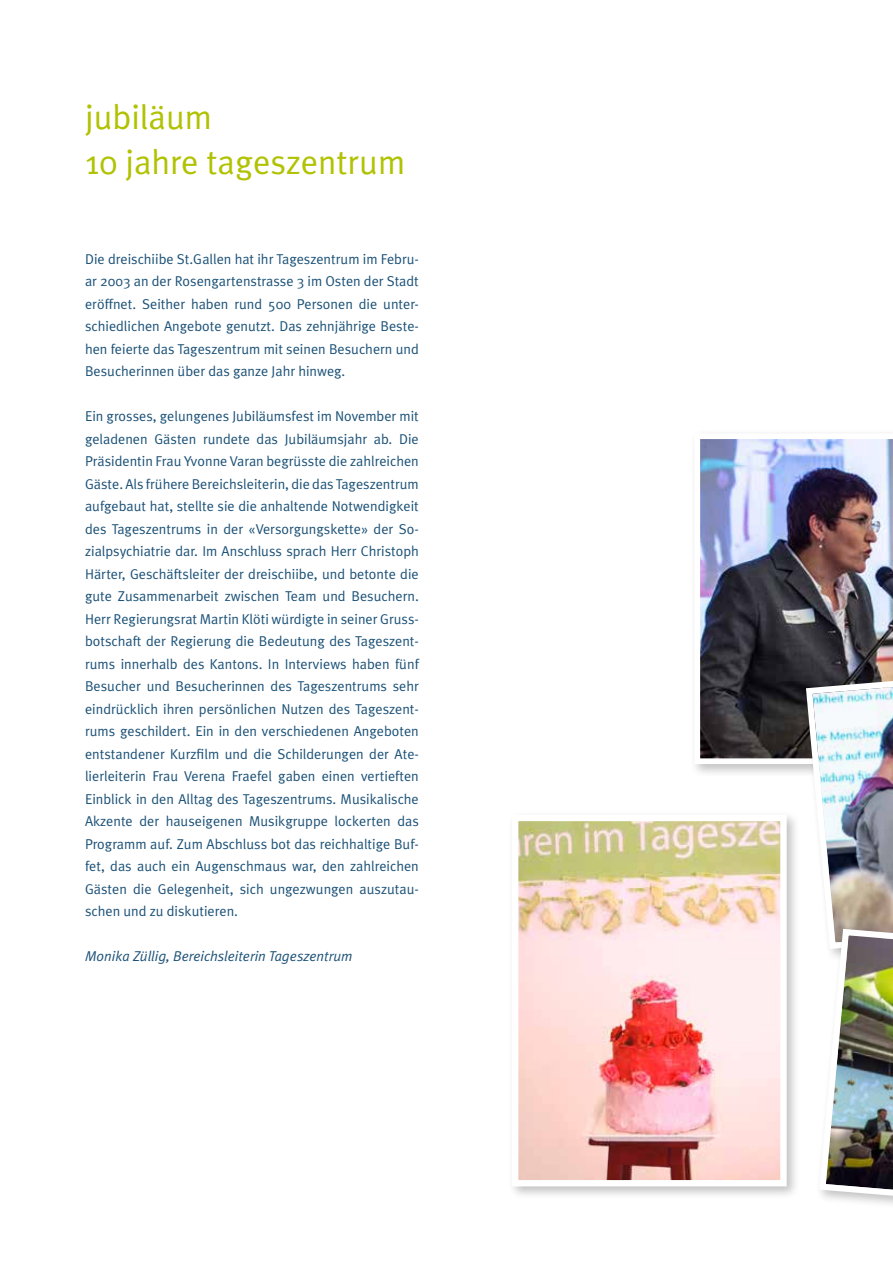
<style>
.page{position:relative;width:893px;height:1263px;background:#fff}
.page>*{position:absolute;margin:0;border:0;box-sizing:border-box;transform-origin:0 0}
.t1{font:34.5px/45px "Meta Plus Normal";color:#b0c201}
.t2{font:14.25px/22.5px "Meta Plus Normal";color:#1b5177;text-align:justify}
.t3{font:italic 14.25px "Meta Plus Normal";color:#1b5177}
</style>
<div class="page">
<div style="left:690px;top:429px;width:203px;height:349px;background:#000;opacity:.25"></div>
<img style="left:692px;top:430px;width:201px;height:337px">
<div style="left:507px;top:810px;width:293px;height:390px;background:#000;opacity:.25"></div>
<img style="left:509px;top:811px;width:281px;height:378px">
<img style="left:803px;top:656px;width:90px;height:548px">
<h1 class="t1" style="left:85px;top:94px;width:322px">jubiläum<br>10 jahre tageszentrum</h1>
<p class="t2" style="left:85px;top:247px;width:335px">Die dreischiibe St.Gallen hat ihr Tageszentrum im Febru&shy;ar 2003 an der Rosengartenstrasse 3 im Osten der Stadt eröffnet. Seither haben rund 500 Personen die unter&shy;schiedlichen Angebote genutzt. Das zehnjährige Beste&shy;hen feierte das Tageszentrum mit seinen Besuchern und Besucherinnen über das ganze Jahr hinweg.</p>
<p class="t2" style="left:85px;top:405px;width:335px">Ein grosses, gelungenes Jubiläumsfest im November mit geladenen Gästen rundete das Jubiläumsjahr ab. Die Präsidentin Frau Yvonne Varan begrüsste die zahlreichen Gäste. Als frühere Bereichsleiterin, die das Tageszentrum aufgebaut hat, stellte sie die anhaltende Notwendigkeit des Tageszentrums in der «Versorgungskette» der So&shy;zialpsychiatrie dar. Im Anschluss sprach Herr Christoph Härter, Geschäftsleiter der dreischiibe, und betonte die gute Zusammenarbeit zwischen Team und Besuchern.<br>Herr Regierungsrat Martin Klöti würdigte in seiner Gruss&shy;botschaft der Regierung die Bedeutung des Tageszent&shy;rums innerhalb des Kantons. In Interviews haben fünf Besucher und Besucherinnen des Tageszentrums sehr eindrücklich ihren persönlichen Nutzen des Tageszent&shy;rums geschildert. Ein in den verschiedenen Angeboten entstandener Kurzfilm und die Schilderungen der Ate&shy;lierleiterin Frau Verena Fraefel gaben einen vertieften Einblick in den Alltag des Tageszentrums. Musikalische Akzente der hauseigenen Musikgruppe lockerten das Programm auf. Zum Abschluss bot das reichhaltige Buf&shy;fet, das auch ein Augenschmaus war, den zahlreichen Gästen die Gelegenheit, sich ungezwungen auszutau&shy;schen und zu diskutieren.</p>
<p class="t3" style="left:85px;top:948px;width:269px">Monika Züllig, Bereichsleiterin Tageszentrum</p>
</div>
